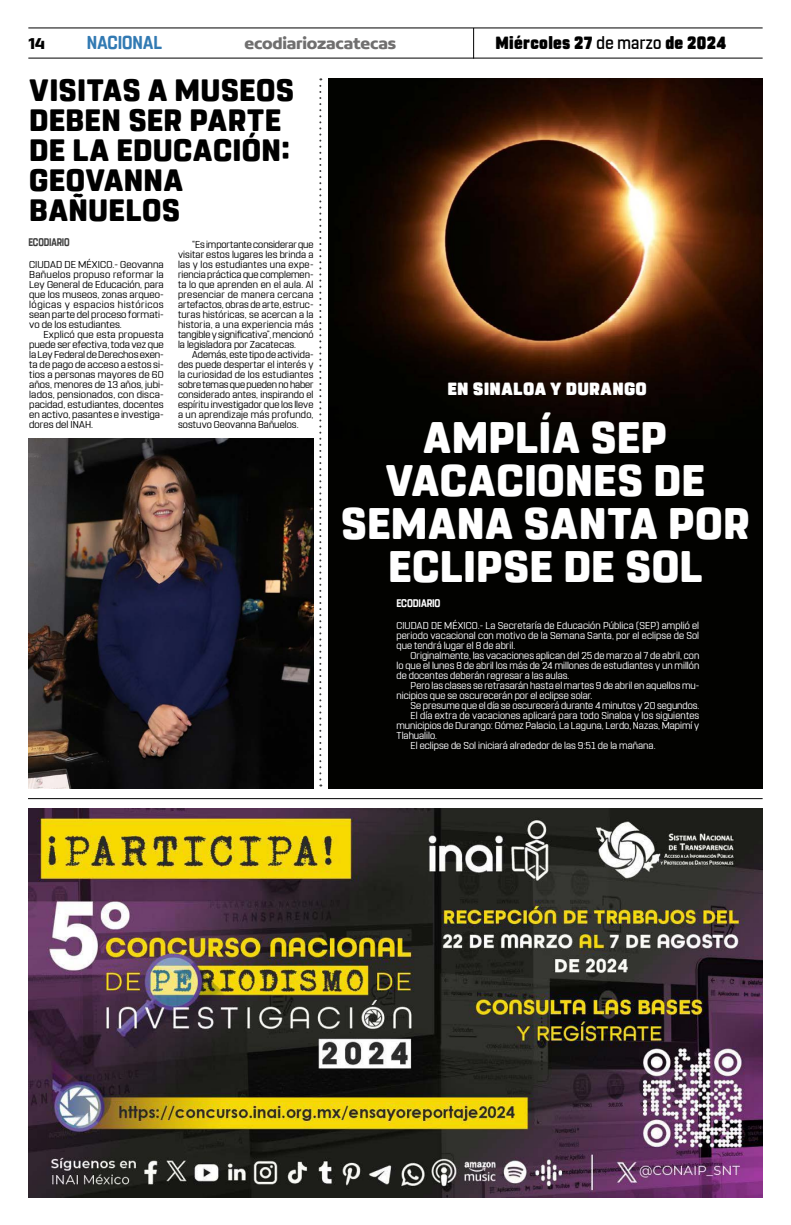
<style>
.page{position:relative;width:791px;height:1225px;background:#fff}
.page>*{position:absolute;margin:0;border:0;box-sizing:border-box;transform-origin:0 0}
.t1{font:800 44px/43px "Rohn Rounded";letter-spacing:.01em;color:#fff;text-align:center}
.t2{font:800 30.8px/30px "Rohn Rounded";letter-spacing:.01em;color:#000}
.t3{font:700 18.6px "Rohn Rounded";color:#327ab3;scale:.91 1}
.t4{font:900 17.6px "Rohn Rounded";letter-spacing:.02em;color:#000;scale:.91 1}
.t5{font:900 17.6px "Rohn Rounded";letter-spacing:.02em;color:#fff}
.t6{font:700 16.9px "Concord";letter-spacing:-.01em;color:#706f6f}
.t7{font:700 16.9px "Concord";color:#000}
.t8{font:700 11px "Rohn Rounded";letter-spacing:-.015em;color:#3d3d3d;scale:.82 1}
.t9{font:700 11px "Rohn Rounded";letter-spacing:-.015em;color:#fff;scale:.87 1}
.t10{font:10px/10px "Rohn Rounded";letter-spacing:.01em;color:#000;text-align:justify}
.t11{font:10px/10px "Rohn Rounded";letter-spacing:.005em;color:#fff;text-align:justify}
.s1{font-weight:500}
</style>
<div class="page">
<hr style="left:28px;top:27px;width:735px;height:1px;background:#000">
<hr style="left:28px;top:58px;width:735px;height:1px;background:#000">
<hr style="left:473px;top:28px;width:1px;height:31px;background:#000">
<svg style="left:319px;top:78px;width:2px;height:708px"></svg>
<img style="left:29px;top:808px;width:734px;height:390px">
<hr style="left:28px;top:798px;width:735px;height:1px;background:#000">
<div style="left:328px;top:78px;width:435px;height:710px;background:#020200"></div>
<img style="left:358px;top:78px;width:405px;height:348px">
<img style="left:28px;top:438px;width:286px;height:350px">
<h3 class="t7" style="left:28px;top:33px;width:18px">14</h3>
<h3 class="t3" style="left:87px;top:31px;width:84px">NACIONAL</h3>
<h3 class="t6" style="left:244px;top:33px;width:153px">ecodiariozacatecas</h3>
<h3 class="t4" style="left:496px;top:32px;width:255px">Miércoles 27 <span class="s1">de marzo</span> de 2024</h3>
<h2 class="t2" style="left:29px;top:75px;width:266px">VISITAS A MUSEOS<br>DEBEN SER PARTE<br>DE LA EDUCACIÓN:<br>GEOVANNA<br>BAÑUELOS</h2>
<p class="t8" style="left:28px;top:236px;width:52px">ECODIARIO</p>
<p class="t10" style="left:29px;top:260px;width:136px">CIUDAD DE MÉXICO.- Geovanna Bañuelos propuso reformar la Ley General de Educación, para que los museos, zonas arqueo&shy;lógicas y espacios históricos sean parte del proceso formati&shy;vo de los estudiantes.</p>
<p class="t10" style="left:29px;top:330px;width:136px;text-indent:14px">Explicó que esta propuesta puede ser efectiva, toda vez que la Ley Federal de Derechos exen&shy;ta de pago de acceso a estos si&shy;tios a personas mayores de 60 años, menores de 13 años, jubi&shy;lados, pensionados, con disca&shy;pacidad, estudiantes, docentes en activo, pasantes e investiga&shy;dores del INAH.</p>
<p class="t10" style="left:178px;top:240px;width:137px;text-indent:14px">“Es importante considerar que visitar estos lugares les brinda a las y los estudiantes una expe&shy;riencia práctica que complemen&shy;ta lo que aprenden en el aula. Al presenciar de manera cercana artefactos, obras de arte, estruc&shy;turas históricas, se acercan a la historia, a una experiencia más tangible y significativa”, mencionó la legisladora por Zacatecas.</p>
<p class="t10" style="left:178px;top:350px;width:137px;text-indent:14px">Además, este tipo de activida&shy;des puede despertar el interés y la curiosidad de los estudiantes sobre temas que pueden no haber considerado antes, inspirando el espíritu investigador que los lleve a un aprendizaje más profundo, sostuvo Geovanna Bañuelos.</p>
<h3 class="t5" style="left:447px;top:378px;width:201px">EN SINALOA Y DURANGO</h3>
<h1 class="t1" style="left:341px;top:416px;width:410px">AMPLÍA SEP<br>VACACIONES DE<br>SEMANA SANTA POR<br>ECLIPSE DE SOL</h1>
<p class="t11" style="left:396px;top:620px;width:304px">CIUDAD DE MÉXICO.- La Secretaría de Educación Pública (SEP) amplió el periodo vacacional con motivo de la Semana Santa, por el eclipse de Sol que tendrá lugar el 8 de abril.</p>
<p class="t11" style="left:396px;top:650px;width:304px;text-indent:14px">Originalmente, las vacaciones aplican del 25 de marzo al 7 de abril, con lo que el lunes 8 de abril los más de 24 millones de estudiantes y un millón de docentes deberán regresar a las aulas.</p>
<p class="t11" style="left:396px;top:680px;width:304px;text-indent:14px">Pero las clases se retrasarán hasta el martes 9 de abril en aquellos mu&shy;nicipios que se oscurecerán por el eclipse solar.</p>
<p class="t11" style="left:411px;top:700px;width:290px">Se presume que el día se oscurecerá durante 4 minutos y 20 segundos.</p>
<p class="t11" style="left:411px;top:710px;width:290px">El día extra de vacaciones aplicará para todo Sinaloa y los siguientes</p>
<p class="t11" style="left:396px;top:720px;width:304px">municipios de Durango: Gómez Palacio, La Laguna, Lerdo, Nazas, Mapimí y</p>
<p class="t11" style="left:396px;top:730px;width:42px">Tlahualilo.</p>
<p class="t11" style="left:411px;top:740px;width:246px">El eclipse de Sol iniciará alrededor de las 9:51 de la mañana.</p>
<p class="t9" style="left:396px;top:596px;width:52px">ECODIARIO</p>
</div>
